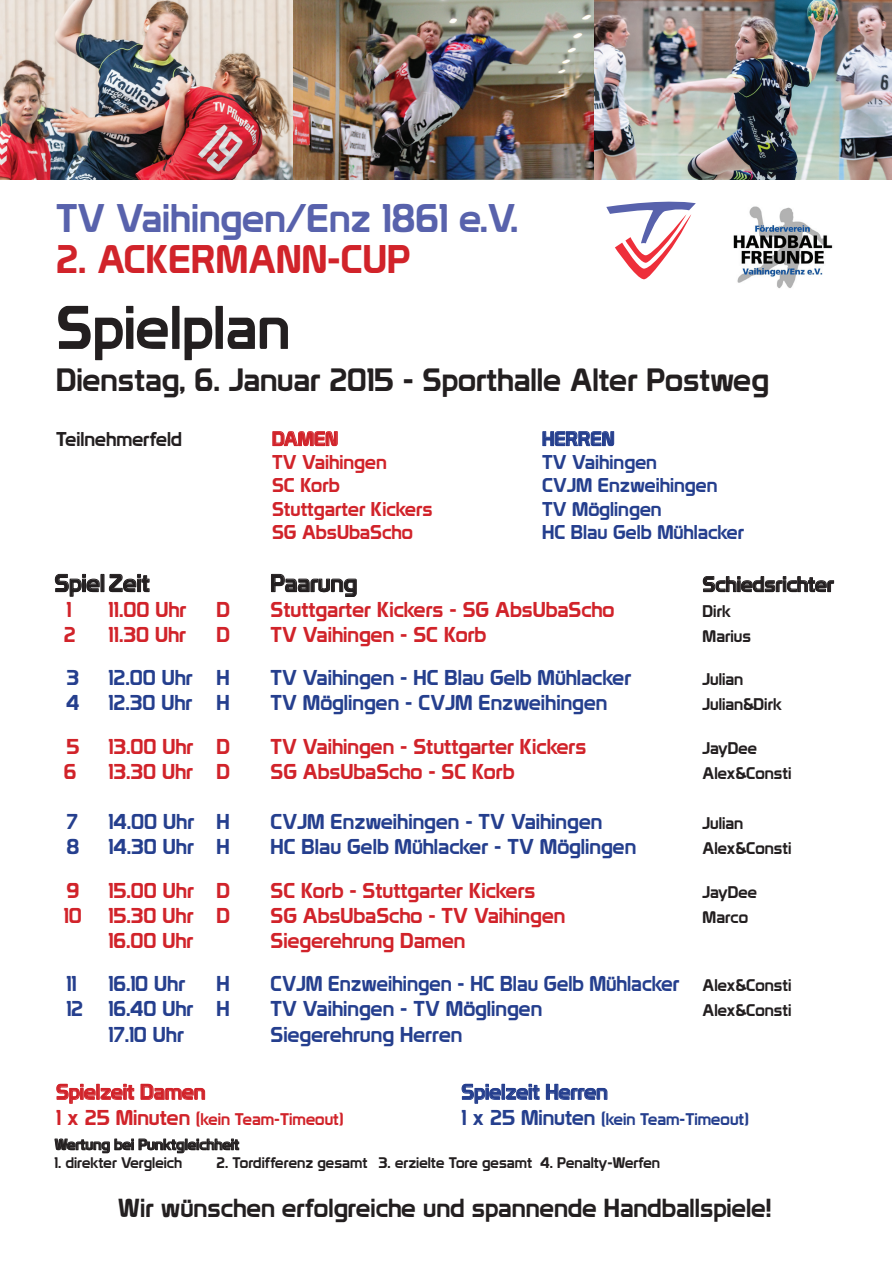
<style>
.page{position:relative;width:893px;height:1263px;background:#fff}
.page>*{position:absolute;margin:0;border:0;box-sizing:border-box;transform-origin:0 0}
.t1{font:60px "Prototype";color:#231f20}
.t2{font:39px "Prototype";color:#5862ac}
.t3{font:39px "Prototype";color:#d1232a}
.t4{font:31.5px "Prototype";color:#231f20}
.t5{font:25.5px "Prototype";color:#231f20}
.t6{font:24px "Prototype";color:#231f20}
.t7{font:21px "Prototype";color:#d1232a}
.t8{font:21px "Prototype";color:#253f8e}
.t9{font:21px "Prototype";color:#253f8e;scale:.96 1}
.t10{font:21px "Prototype";color:#231f20}
.t11{font:19.5px "Prototype";color:#253f8e}
.t12{font:19.5px "Prototype";color:#d1232a}
.t13{font:19.5px "Prototype";color:#231f20}
.t14{font:16.5px "Prototype";color:#231f20}
.t15{font:16.5px "Prototype";color:#d1232a}
.t16{font:16.5px "Prototype";color:#253f8e}
.t17{font:15px "Prototype";color:#231f20}
.s1{font-size:16.5px;color:#231f20}
.s2{font-size:21px}
</style>
<div class="page">
<svg style="left:606px;top:202px;width:90px;height:77px"></svg>
<svg style="left:272px;top:431px;width:66px;height:16px"></svg>
<svg style="left:542px;top:431px;width:72px;height:16px"></svg>
<svg style="left:55px;top:573px;width:95px;height:24px"></svg>
<svg style="left:271px;top:574px;width:86px;height:23px"></svg>
<svg style="left:703px;top:576px;width:131px;height:17px"></svg>
<svg style="left:56px;top:1083px;width:150px;height:21px"></svg>
<svg style="left:461px;top:1083px;width:79px;height:21px"></svg>
<svg style="left:546px;top:1083px;width:62px;height:17px"></svg>
<svg style="left:54px;top:1138px;width:185px;height:16px"></svg>
<img style="left:0;top:0;width:892px;height:180px">
<img style="left:733px;top:206px;width:100px;height:83px">
<h2 class="t2" style="left:56px;top:195px;width:464px">TV Vaihingen/Enz 1861 e.V.</h2>
<h2 class="t3" style="left:56px;top:236px;width:355px">2. ACKERMANN-CUP</h2>
<h1 class="t1" style="left:56px;top:292px;width:236px">Spielplan</h1>
<h3 class="t4" style="left:56px;top:360px;width:714px">Dienstag, 6. Januar 2015 - Sporthalle Alter Postweg</h3>
<p class="t13" style="left:56px;top:427px;width:127px">Teilnehmerfeld</p>
<p class="t12" style="left:272px;top:427px;width:67px">DAMEN</p>
<p class="t11" style="left:542px;top:427px;width:74px">HERREN</p>
<p class="t12" style="left:272px;top:450px;width:116px">TV Vaihingen</p>
<p class="t11" style="left:542px;top:450px;width:116px">TV Vaihingen</p>
<p class="t12" style="left:272px;top:474px;width:69px">SC Korb</p>
<p class="t11" style="left:542px;top:474px;width:177px">CVJM Enzweihingen</p>
<p class="t12" style="left:272px;top:497px;width:162px">Stuttgarter Kickers</p>
<p class="t11" style="left:542px;top:497px;width:121px">TV Möglingen</p>
<p class="t12" style="left:272px;top:521px;width:143px">SG AbsUbaScho</p>
<p class="t11" style="left:542px;top:521px;width:204px">HC Blau Gelb Mühlacker</p>
<p class="t6" style="left:55px;top:569px;width:97px">SpielZeit</p>
<p class="t6" style="left:271px;top:569px;width:88px">Paarung</p>
<p class="t10" style="left:703px;top:572px;width:133px">Schiedsrichter</p>
<p class="t7" style="left:66px;top:597px;width:7px">1</p>
<p class="t7" style="left:109px;top:597px;width:79px">11.00 Uhr</p>
<p class="t7" style="left:217px;top:597px;width:15px">D</p>
<p class="t7" style="left:271px;top:597px;width:346px">Stuttgarter Kickers - SG AbsUbaScho</p>
<p class="t14" style="left:703px;top:601px;width:30px">Dirk</p>
<p class="t7" style="left:64px;top:622px;width:13px">2</p>
<p class="t7" style="left:109px;top:622px;width:79px">11.30 Uhr</p>
<p class="t7" style="left:217px;top:622px;width:15px">D</p>
<p class="t7" style="left:271px;top:622px;width:217px">TV Vaihingen - SC Korb</p>
<p class="t14" style="left:703px;top:626px;width:50px">Marius</p>
<p class="t8" style="left:66px;top:665px;width:14px">3</p>
<p class="t8" style="left:109px;top:665px;width:123px">12.00 Uhr H</p>
<p class="t8" style="left:271px;top:665px;width:362px">TV Vaihingen - HC Blau Gelb Mühlacker</p>
<p class="t14" style="left:703px;top:669px;width:42px">Julian</p>
<p class="t8" style="left:66px;top:690px;width:15px">4</p>
<p class="t8" style="left:109px;top:690px;width:123px">12.30 Uhr H</p>
<p class="t8" style="left:271px;top:690px;width:338px">TV Möglingen - CVJM Enzweihingen</p>
<p class="t14" style="left:703px;top:695px;width:81px">Julian&amp;Dirk</p>
<p class="t7" style="left:66px;top:734px;width:15px">5</p>
<p class="t7" style="left:109px;top:734px;width:123px">13.00 Uhr D</p>
<p class="t7" style="left:271px;top:734px;width:317px">TV Vaihingen - Stuttgarter Kickers</p>
<p class="t14" style="left:703px;top:738px;width:56px">JayDee</p>
<p class="t7" style="left:64px;top:759px;width:14px">6</p>
<p class="t7" style="left:109px;top:759px;width:123px">13.30 Uhr D</p>
<p class="t7" style="left:271px;top:759px;width:245px">SG AbsUbaScho - SC Korb</p>
<p class="t14" style="left:703px;top:763px;width:90px">Alex&amp;Consti</p>
<p class="t8" style="left:66px;top:809px;width:13px">7</p>
<p class="t8" style="left:109px;top:809px;width:123px">14.00 Uhr H</p>
<p class="t8" style="left:271px;top:809px;width:333px">CVJM Enzweihingen - TV Vaihingen</p>
<p class="t14" style="left:703px;top:813px;width:42px">Julian</p>
<p class="t8" style="left:66px;top:834px;width:14px">8</p>
<p class="t8" style="left:109px;top:834px;width:123px">14.30 Uhr H</p>
<p class="t8" style="left:271px;top:834px;width:367px">HC Blau Gelb Mühlacker - TV Möglingen</p>
<p class="t14" style="left:703px;top:839px;width:90px">Alex&amp;Consti</p>
<p class="t7" style="left:66px;top:878px;width:14px">9</p>
<p class="t7" style="left:109px;top:878px;width:123px">15.00 Uhr D</p>
<p class="t7" style="left:271px;top:878px;width:266px">SC Korb - Stuttgarter Kickers</p>
<p class="t14" style="left:703px;top:882px;width:56px">JayDee</p>
<p class="t7" style="left:64px;top:903px;width:19px">10</p>
<p class="t7" style="left:109px;top:903px;width:123px">15.30 Uhr D</p>
<p class="t7" style="left:271px;top:903px;width:296px">SG AbsUbaScho - TV Vaihingen</p>
<p class="t14" style="left:703px;top:907px;width:47px">Marco</p>
<p class="t7" style="left:109px;top:928px;width:86px">16.00 Uhr</p>
<p class="t7" style="left:271px;top:928px;width:196px">Siegerehrung Damen</p>
<p class="t8" style="left:66px;top:971px;width:12px">11</p>
<p class="t8" style="left:109px;top:971px;width:78px">16.10 Uhr</p>
<p class="t8" style="left:217px;top:971px;width:15px">H</p>
<p class="t9" style="left:271px;top:971px;width:544px">CVJM Enzweihingen - HC Blau Gelb Mühlacker <span class="s1">Alex&amp;Consti</span></p>
<p class="t8" style="left:66px;top:996px;width:165px">12 16.40 Uhr H</p>
<p class="t8" style="left:271px;top:996px;width:273px">TV Vaihingen - TV Möglingen</p>
<p class="t14" style="left:703px;top:1001px;width:90px">Alex&amp;Consti</p>
<p class="t8" style="left:109px;top:1022px;width:77px">17.10 Uhr</p>
<p class="t8" style="left:271px;top:1022px;width:193px">Siegerehrung Herren</p>
<p class="t7" style="left:56px;top:1079px;width:151px">Spielzeit Damen</p>
<p class="t15" style="left:56px;top:1109px;width:289px"><span class="s2">1 x 25 Minuten</span> (kein Team-Timeout)</p>
<p class="t8" style="left:461px;top:1079px;width:148px">Spielzeit Herren</p>
<p class="t16" style="left:461px;top:1109px;width:289px"><span class="s2">1 x 25 Minuten</span> (kein Team-Timeout)</p>
<p class="t17" style="left:55px;top:1135px;width:186px">Wertung bei Punktgleichheit</p>
<p class="t17" style="left:55px;top:1153px;width:129px">1. direkter Vergleich</p>
<p class="t17" style="left:217px;top:1153px;width:445px">2. Tordifferenz gesamt 3. erzielte Tore gesamt 4. Penalty-Werfen</p>
<p class="t5" style="left:118px;top:1192px;width:655px">Wir wünschen erfolgreiche und spannende Handballspiele!</p>
</div>
